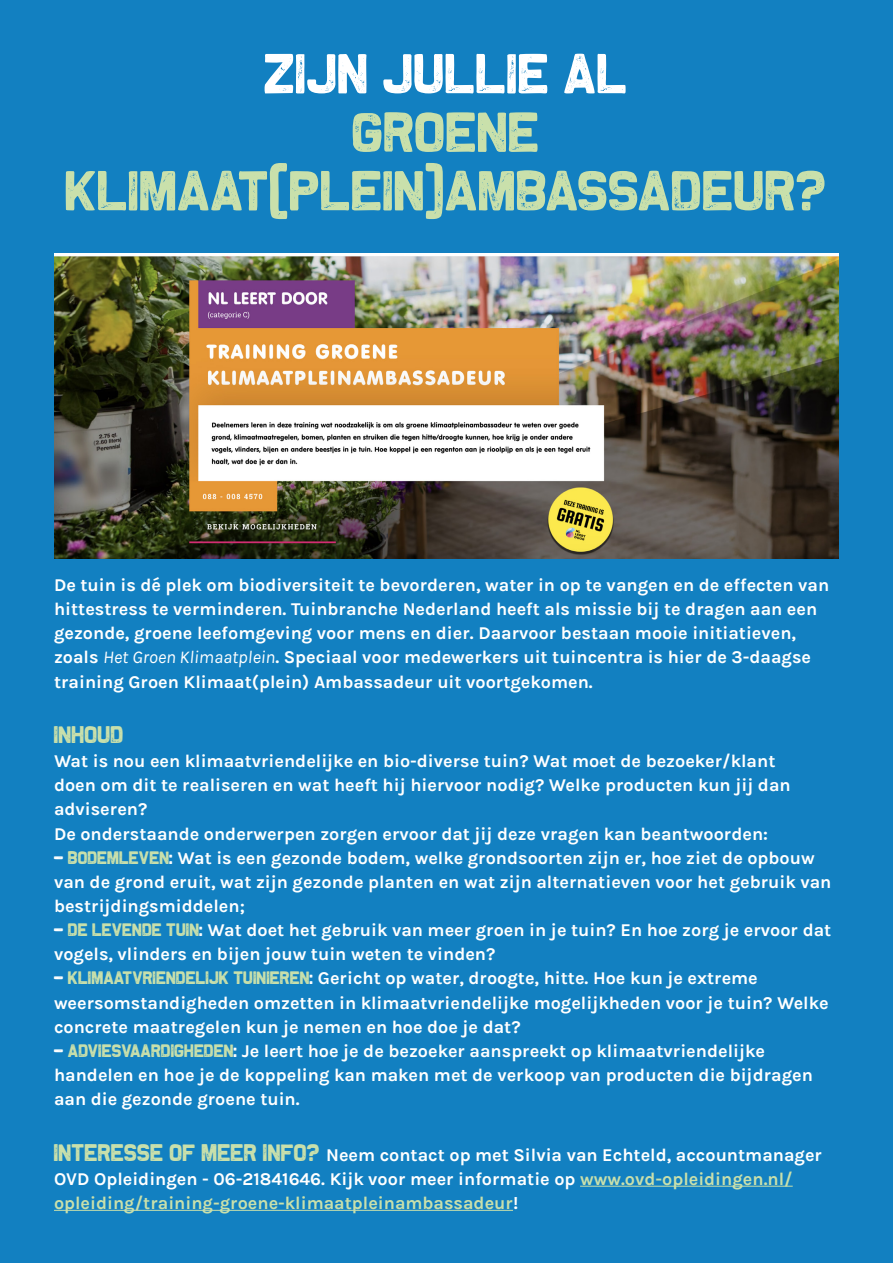
<style>
.page{position:relative;width:893px;height:1263px;background:#1280c1}
.page>*{position:absolute;margin:0;border:0;box-sizing:border-box;transform-origin:0 0}
.t1{font:57px "The Slugand Lion";color:#c9e0ab}
.t2{font:57px "The Slugand Lion";color:#fff}
.t3{font:24px "The Slugand Lion";color:#c9e0ab}
.t4{font:700 18px/24.2px "Karla";color:#fff}
.s1{font-weight:400;font-style:italic}
.s2{font-family:"The Slugand Lion";font-weight:400}
.s3{font-family:"The Slugand Lion";font-weight:400;color:#c9e0ab}
.s4{font-family:"The Slugand Lion";font-weight:400;font-size:24px;color:#c9e0ab}
.s5{color:#c9e0ab}
</style>
<div class="page">
<hr style="left:580px;top:1186px;width:213px;height:1px;background:#c9e0ab">
<hr style="left:54px;top:1210px;width:459px;height:1px;background:#c9e0ab">
<img style="left:54px;top:254px;width:785px;height:305px">
<p class="t2" style="left:265px;top:42px;width:365px">ZIJN JULLIE AL</p>
<p class="t1" style="left:353px;top:101px;width:189px">GROENE</p>
<p class="t1" style="left:66px;top:159px;width:763px">KLIMAAT(PLEIN)AMBASSADEUR?</p>
<p class="t4" style="left:54px;top:573px;width:777px">De tuin is dé plek om biodiversiteit te bevorderen, water in op te vangen en de effecten van hittestress te verminderen. Tuinbranche Nederland heeft als missie bij te dragen aan een gezonde, groene leefomgeving voor mens en dier. Daarvoor bestaan mooie initiatieven, zoals <span class="s1">Het Groen Klimaatplein</span>. Speciaal voor medewerkers uit tuincentra is hier de 3-daagse training Groen Klimaat(plein) Ambassadeur uit voortgekomen.</p>
<p class="t3" style="left:54px;top:721px;width:72px">INHOUD</p>
<p class="t4" style="left:54px;top:749px;width:738px">Wat is nou een klimaatvriendelijke en bio-diverse tuin? Wat moet de bezoeker/klant doen om dit te realiseren en wat heeft hij hiervoor nodig? Welke producten kun jij dan adviseren?</p>
<p class="t4" style="left:54px;top:821px;width:716px">De onderstaande onderwerpen zorgen ervoor dat jij deze vragen kan beantwoorden:</p>
<p class="t4" style="left:54px;top:846px;width:779px"><span class="s2">-</span> <span class="s3">BODEMLEVEN</span><span class="s2">:</span> Wat is een gezonde bodem, welke grondsoorten zijn er, hoe ziet de opbouw van de grond eruit, wat zijn gezonde planten en wat zijn alternatieven voor het gebruik van bestrijdingsmiddelen;</p>
<p class="t4" style="left:54px;top:918px;width:779px"><span class="s2">-</span> <span class="s3">DE LEVENDE TUIN</span><span class="s2">:</span> Wat doet het gebruik van meer groen in je tuin? En hoe zorg je ervoor dat vogels, vlinders en bijen jouw tuin weten te vinden?</p>
<p class="t4" style="left:54px;top:966px;width:776px"><span class="s2">-</span> <span class="s3">KLIMAATVRIENDELIJK TUINIEREN</span><span class="s2">:</span> Gericht op water, droogte, hitte. Hoe kun je extreme weersomstandigheden omzetten in klimaatvriendelijke mogelijkheden voor je tuin? Welke concrete maatregelen kun je nemen en hoe doe je dat?</p>
<p class="t4" style="left:54px;top:1039px;width:760px"><span class="s2">-</span> <span class="s3">ADVIESVAARDIGHEDEN</span><span class="s2">:</span> Je leert hoe je de bezoeker aanspreekt op klimaatvriendelijke handelen en hoe je de koppeling kan maken met de verkoop van producten die bijdragen aan die gezonde groene tuin.</p>
<p class="t4" style="left:54px;top:1143px;width:770px"><span class="s4">INTERESSE OF MEER INFO?</span> Neem contact op met Silvia van Echteld, accountmanager<br>OVD Opleidingen - 06-21841646. Kijk voor meer informatie op <span class="s5">www.ovd-opleidingen.nl/ opleiding/training-groene-klimaatpleinambassadeur</span>!</p>
</div>
